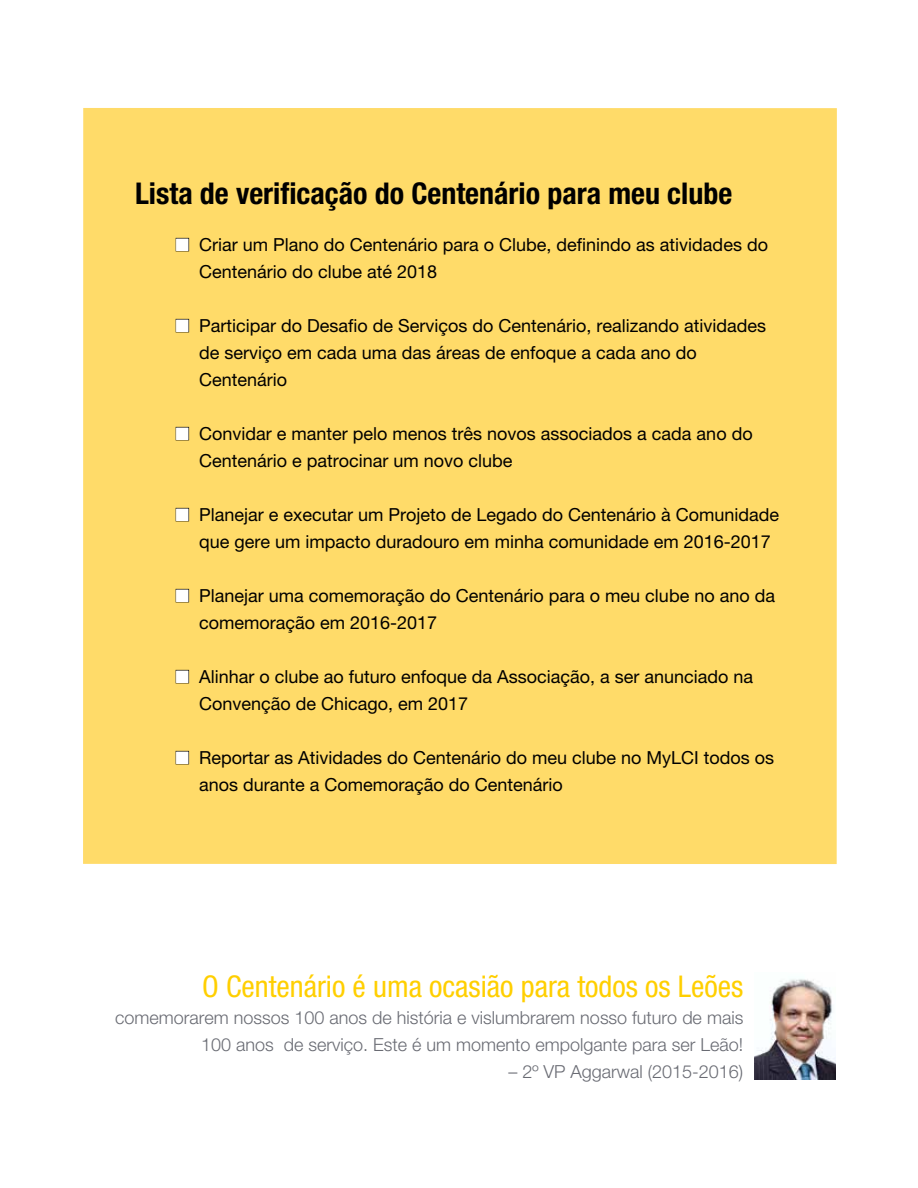
<style>
.page{position:relative;width:918px;height:1188px;background:#fff}
.page>*{position:absolute;margin:0;border:0;box-sizing:border-box;transform-origin:0 0}
.t1{font:700 condensed 30px "Helvetica Neue";color:#000}
.t2{font:condensed 30px "Helvetica Neue";color:#ffcf01}
.t3{font:18px/27px "Helvetica Neue";color:#000}
.t4{font:300 18px/27px "Helvetica Neue";color:#696b73;text-align:right}
.s1{color:#fff}
</style>
<div class="page">
<div style="left:83px;top:108px;width:754px;height:756px;background:#ffdb69"></div>
<img style="left:755px;top:979px;width:81px;height:101px">
<div style="left:176px;top:238px;width:13px;height:13px;border:1px solid #000"></div>
<div style="left:176px;top:319px;width:13px;height:13px;border:1px solid #000"></div>
<div style="left:176px;top:427px;width:13px;height:13px;border:1px solid #000"></div>
<div style="left:176px;top:508px;width:13px;height:13px;border:1px solid #000"></div>
<div style="left:176px;top:589px;width:13px;height:13px;border:1px solid #000"></div>
<div style="left:176px;top:670px;width:13px;height:13px;border:1px solid #000"></div>
<div style="left:176px;top:751px;width:13px;height:13px;border:1px solid #000"></div>
<h1 class="t1" style="left:135px;top:176px;width:599px">Lista de verificação do Centenário para meu clube</h1>
<p class="t3" style="left:199px;top:231px;width:570px;text-indent:-24px"><span class="s1">■</span> Criar um Plano do Centenário para o Clube, definindo as atividades do<br>Centenário do clube até 2018</p>
<p class="t3" style="left:199px;top:312px;width:569px;text-indent:-24px"><span class="s1">■</span> Participar do Desafio de Serviços do Centenário, realizando atividades de serviço em cada uma das áreas de enfoque a cada ano do<br>Centenário</p>
<p class="t3" style="left:199px;top:420px;width:555px;text-indent:-24px"><span class="s1">■</span> Convidar e manter pelo menos três novos associados a cada ano do<br>Centenário e patrocinar um novo clube</p>
<p class="t3" style="left:199px;top:501px;width:582px;text-indent:-24px"><span class="s1">■</span> Planejar e executar um Projeto de Legado do Centenário à Comunidade que gere um impacto duradouro em minha comunidade em 2016-2017</p>
<p class="t3" style="left:199px;top:582px;width:577px;text-indent:-24px"><span class="s1">■</span> Planejar uma comemoração do Centenário para o meu clube no ano da comemoração em 2016-2017</p>
<p class="t3" style="left:199px;top:663px;width:556px;text-indent:-24px"><span class="s1">■</span> Alinhar o clube ao futuro enfoque da Associação, a ser anunciado na<br>Convenção de Chicago, em 2017</p>
<p class="t3" style="left:199px;top:744px;width:577px;text-indent:-24px"><span class="s1">■</span> Reportar as Atividades do Centenário do meu clube no MyLCI todos os anos durante a Comemoração do Centenário</p>
<h1 class="t2" style="left:202px;top:969px;width:543px">O Centenário é uma ocasião para todos os Leões</h1>
<p class="t4" style="left:115px;top:1004px;width:630px">comemorarem nossos 100 anos de história e vislumbrarem nosso futuro de mais<br>100 anos de serviço. Este é um momento empolgante para ser Leão!</p>
<p class="t4" style="left:509px;top:1058px;width:236px">– 2º VP Aggarwal (2015-2016)</p>
</div>
